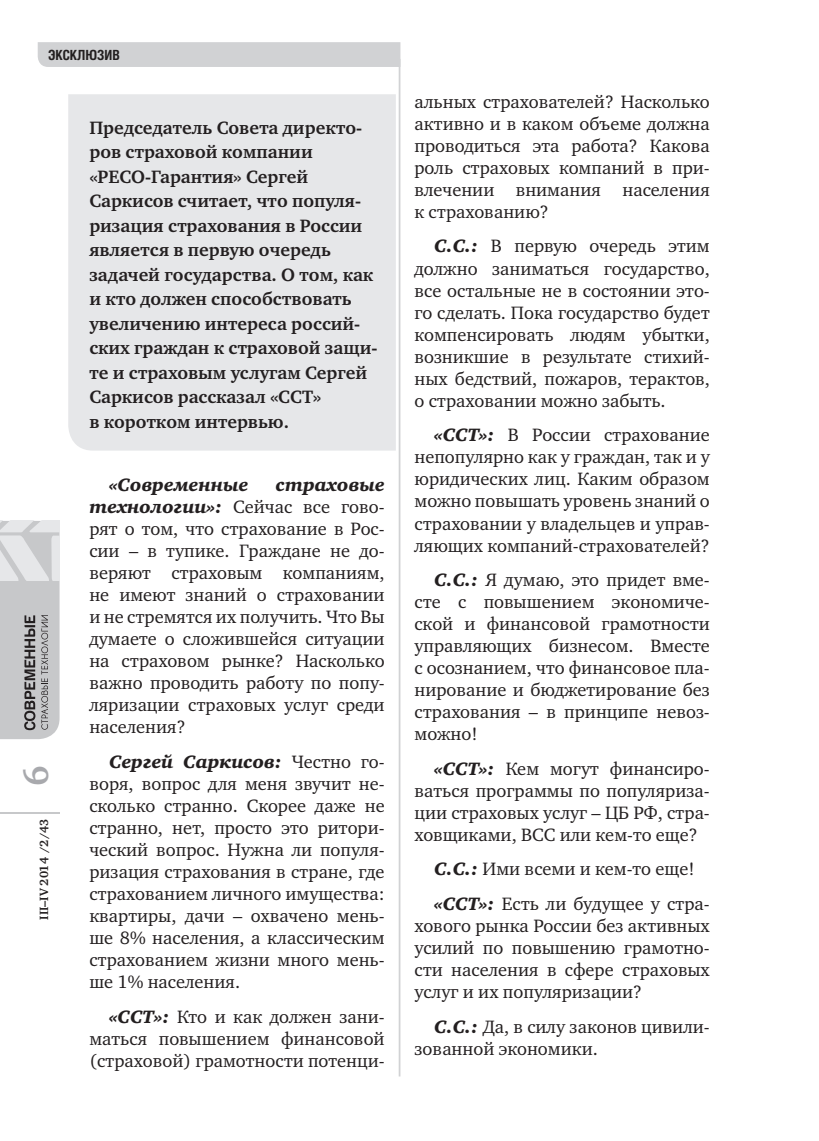
<style>
.page{position:relative;width:819px;height:1141px;background:#fff}
.page>*{position:absolute;margin:0;border:0;box-sizing:border-box;transform-origin:0 0}
.t1{font:700 35px "Charter ITC";color:#a8a9ad}
.Текст{font:18.38px/22.1px "Charter ITC";color:#231f20;text-align:justify}
.Лид{font:700 18.38px/24.5px "Charter ITC";color:#231f20}
.Текст-2{font:italic 18.38px "Charter Black ITC";color:#231f20}
.t2{font:700 14px "Helios Cond";color:#231f20}
.t3{font:700 12.25px "Charter ITC";color:#231f20}
.s1{font-family:"Charter Black ITC";font-style:italic}
</style>
<div class="page">
<div style="left:38px;top:42px;width:362px;height:25px;background:#d1d2d4"></div>
<hr style="left:0;top:812px;width:60px;height:2px;background:#c7c8ca">
<svg style="left:0;top:521px;width:60px;height:218px;background:#c2c3c5"></svg>
<hr style="left:398px;top:59px;width:2px;height:1017px;background:#d1d2d4">
<div style="left:68px;top:94px;width:328px;height:357px;background:#e6e7e9"></div>
<p class="t2" style="left:48px;top:47px;width:73px">ЭКСКЛЮЗИВ</p>
<p class="t1" style="left:15px;top:786px;width:22px;rotate:-90deg">6</p>
<p class="t3" style="left:36px;top:920px;width:102px;rotate:-90deg">III–IV 2014 /2/43</p>
<p class="Лид" style="left:89px;top:116px;width:289px">Председатель Совета директо&shy;ров страховой компании «РЕСО-Гарантия» Сергей<br>Саркисов считает, что популя&shy;ризация страхования в России является в первую очередь задачей государства. О том, как и кто должен способствовать увеличению интереса россий&shy;ских граждан к страховой защи&shy;те и страховым услугам Сергей<br>Саркисов рассказал «ССТ»<br>в коротком интервью.</p>
<p class="Текст-2" style="left:109px;top:473px;width:141px">«Современные</p>
<p class="Текст" style="left:89px;top:473px;width:297px;text-indent:186px"><span class="s1">страховые технологии»:</span> Сейчас все гово&shy;рят о том, что страхование в Рос&shy;сии – в тупике. Граждане не до&shy;веряют страховым компаниям, не имеют знаний о страховании и не стремятся их получить. Что Вы думаете о сложившейся ситуации на страховом рынке? Насколько важно проводить работу по попу&shy;ляризации страховых услуг среди населения?</p>
<p class="Текст" style="left:89px;top:750px;width:297px;text-indent:20px"><span class="s1">Сергей Саркисов:</span> Честно го&shy;воря, вопрос для меня звучит не&shy;сколько странно. Скорее даже не странно, нет, просто это ритори&shy;ческий вопрос. Нужна ли популя&shy;ризация страхования в стране, где страхованием личного имущества: квартиры, дачи – охвачено мень&shy;ше 8% населения, а классическим страхованием жизни много мень&shy;ше 1% населения.</p>
<p class="Текст" style="left:89px;top:1005px;width:297px;text-indent:20px"><span class="s1">«ССТ»:</span> Кто и как должен зани&shy;маться повышением финансовой (страховой) грамотности потенци-</p>
<p class="Текст" style="left:414px;top:90px;width:297px">альных страхователей? Насколько активно и в каком объеме должна проводиться эта работа? Какова роль страховых компаний в при&shy;влечении внимания населения к страхованию?</p>
<p class="Текст" style="left:414px;top:235px;width:297px;text-indent:20px"><span class="s1">С.С.:</span> В первую очередь этим должно заниматься государство, все остальные не в состоянии это&shy;го сделать. Пока государство будет компенсировать людям убытки, возникшие в результате стихий&shy;ных бедствий, пожаров, терактов, о страховании можно забыть.</p>
<p class="Текст" style="left:414px;top:424px;width:297px;text-indent:20px"><span class="s1">«ССТ»:</span> В России страхование непопулярно как у граждан, так и у юридических лиц. Каким образом можно повышать уровень знаний о страховании у владельцев и управ&shy;ляющих компаний-страхователей?</p>
<p class="Текст" style="left:414px;top:569px;width:297px;text-indent:20px"><span class="s1">С.С.:</span> Я думаю, это придет вме&shy;сте с повышением экономиче&shy;ской и финансовой грамотности управляющих бизнесом. Вместе с осознанием, что финансовое пла&shy;нирование и бюджетирование без страхования – в принципе невоз&shy;можно!</p>
<p class="Текст" style="left:414px;top:757px;width:297px;text-indent:20px"><span class="s1">«ССТ»:</span> Кем могут финансиро&shy;ваться программы по популяриза&shy;ции страховых услуг – ЦБ РФ, стра&shy;ховщиками, ВСС или кем-то еще?</p>
<p class="Текст" style="left:434px;top:858px;width:262px"><span class="s1">С.С.:</span> Ими всеми и кем-то еще!</p>
<p class="Текст" style="left:414px;top:893px;width:297px;text-indent:20px"><span class="s1">«ССТ»:</span> Есть ли будущее у стра&shy;хового рынка России без активных усилий по повышению грамотно&shy;сти населения в сфере страховых услуг и их популяризации?</p>
<p class="Текст" style="left:414px;top:1015px;width:297px;text-indent:20px"><span class="s1">С.С.:</span> Да, в силу законов цивили&shy;зованной экономики.</p>
</div>
